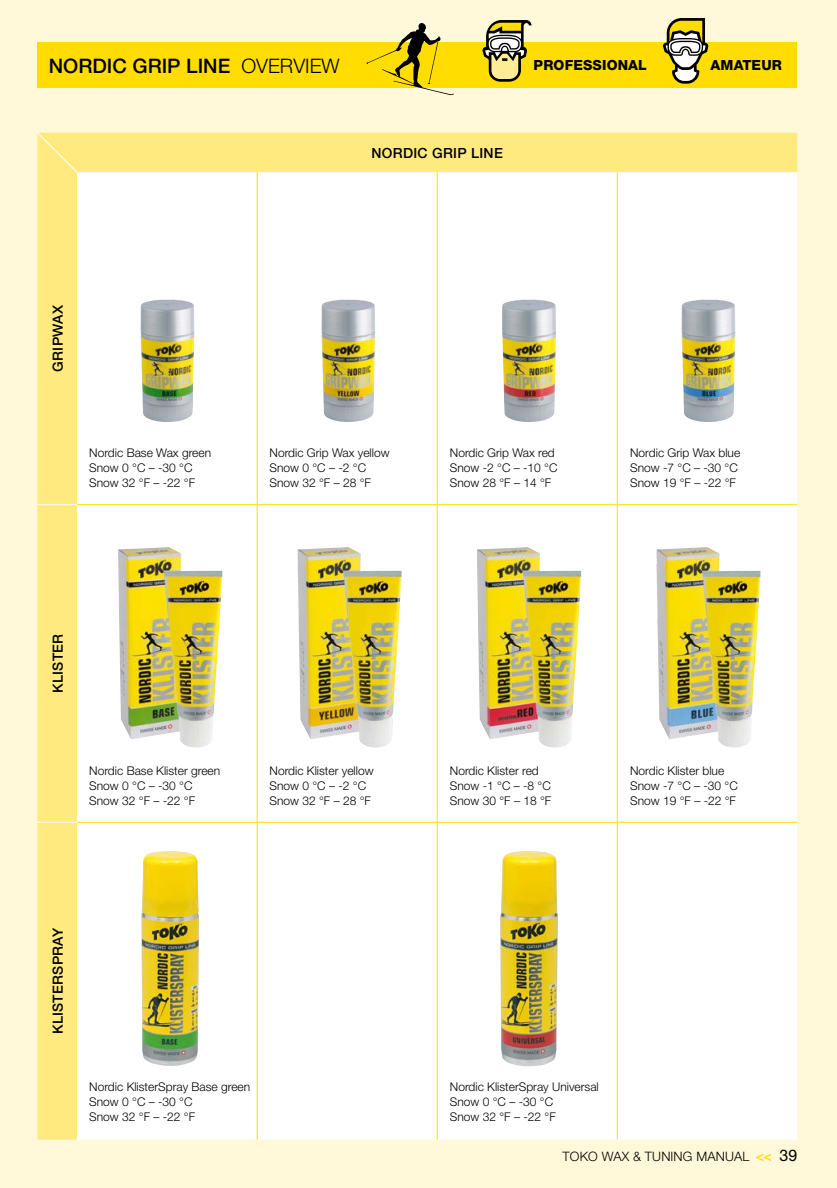
<style>
.page{position:relative;width:837px;height:1188px;background:#fff8d9}
.page>*{position:absolute;margin:0;border:0;box-sizing:border-box;transform-origin:0 0}
.t1{font:500 20px "Helvetica Neue LT";color:#000}
.t2{font:500 14px "Helvetica Neue LT";letter-spacing:.02em;color:#000}
.t3{font:800 14px "Helvetica Neue LT";letter-spacing:.01em;color:#000}
.t4{font:300 13px "Helvetica Neue LT";letter-spacing:.01em;color:#000}
.t5{font:300 12px/15px "Helvetica Neue LT";color:#000}
.s1{font-weight:300}
.s2{font-weight:500;font-size:14px;color:#fd0}
.s3{font-weight:400;font-size:16px}
</style>
<div class="page">
<div style="left:37px;top:42px;width:760px;height:46px;background:#fd0"></div>
<div style="left:37px;top:133px;width:760px;height:1006px;background:#ffea7f"></div>
<div style="left:77px;top:172px;width:720px;height:967px;background:#fff"></div>
<hr style="left:37px;top:821px;width:40px;height:1px;background:#fff">
<hr style="left:37px;top:504px;width:40px;height:1px;background:#fff">
<hr style="left:257px;top:172px;width:1px;height:332px;background:#fd0">
<hr style="left:437px;top:172px;width:1px;height:332px;background:#fd0">
<hr style="left:617px;top:172px;width:1px;height:332px;background:#fd0">
<hr style="left:77px;top:504px;width:180px;height:1px;background:#fd0">
<hr style="left:257px;top:505px;width:1px;height:316px;background:#fd0">
<hr style="left:257px;top:504px;width:180px;height:1px;background:#fd0">
<hr style="left:437px;top:505px;width:1px;height:316px;background:#fd0">
<hr style="left:437px;top:504px;width:180px;height:1px;background:#fd0">
<hr style="left:617px;top:505px;width:1px;height:316px;background:#fd0">
<hr style="left:617px;top:504px;width:180px;height:1px;background:#fd0">
<hr style="left:77px;top:821px;width:180px;height:1px;background:#fd0">
<hr style="left:257px;top:822px;width:1px;height:317px;background:#fd0">
<hr style="left:257px;top:821px;width:180px;height:1px;background:#fd0">
<hr style="left:437px;top:822px;width:1px;height:317px;background:#fd0">
<hr style="left:437px;top:821px;width:180px;height:1px;background:#fd0">
<hr style="left:617px;top:822px;width:1px;height:317px;background:#fd0">
<hr style="left:617px;top:821px;width:180px;height:1px;background:#fd0">
<svg style="left:37px;top:133px;width:40px;height:39px;background:#ffea84"></svg>
<img style="left:321px;top:299px;width:54px;height:123px">
<img style="left:297px;top:547px;width:105px;height:200px">
<img style="left:681px;top:299px;width:54px;height:123px">
<img style="left:656px;top:547px;width:104px;height:200px">
<img style="left:502px;top:299px;width:54px;height:123px">
<img style="left:477px;top:547px;width:104px;height:200px">
<img style="left:140px;top:299px;width:54px;height:123px">
<img style="left:118px;top:547px;width:104px;height:200px">
<img style="left:141px;top:851px;width:58px;height:215px">
<img style="left:500px;top:851px;width:58px;height:215px">
<svg style="left:482px;top:20px;width:49px;height:136px"></svg>
<svg style="left:663px;top:18px;width:45px;height:66px"></svg>
<svg style="left:367px;top:23px;width:87px;height:72px"></svg>
<h1 class="t1" style="left:49px;top:54px;width:292px">NORDIC GRIP LINE <span class="s1">OVERVIEW</span></h1>
<p class="t2" style="left:371px;top:145px;width:133px">NORDIC GRIP LINE</p>
<p class="t3" style="left:533px;top:56px;width:115px">PROFESSIONAL</p>
<p class="t3" style="left:710px;top:56px;width:73px">AMATEUR</p>
<p class="t2" style="left:49px;top:371px;width:68px;rotate:-90deg">GRIPWAX</p>
<p class="t5" style="left:89px;top:445px;width:123px">Nordic Base Wax green<br>Snow 0 °C – -30 °C<br>Snow 32 °F – -22 °F</p>
<p class="t5" style="left:270px;top:445px;width:122px">Nordic Grip Wax yellow<br>Snow 0 °C – -2 °C<br>Snow 32 °F – 28 °F</p>
<p class="t2" style="left:49px;top:693px;width:61px;rotate:-90deg">KLISTER</p>
<p class="t5" style="left:89px;top:763px;width:132px">Nordic Base Klister green<br>Snow 0 °C – -30 °C<br>Snow 32 °F – -22 °F</p>
<p class="t5" style="left:270px;top:763px;width:106px">Nordic Klister yellow<br>Snow 0 °C – -2 °C<br>Snow 32 °F – 28 °F</p>
<p class="t2" style="left:49px;top:1034px;width:108px;rotate:-90deg">KLISTERSPRAY</p>
<p class="t5" style="left:89px;top:1079px;width:162px">Nordic KlisterSpray Base green<br>Snow 0 °C – -30 °C<br>Snow 32 °F – -22 °F</p>
<p class="t5" style="left:450px;top:445px;width:109px">Nordic Grip Wax red<br>Snow -2 °C – -10 °C<br>Snow 28 °F – 14 °F</p>
<p class="t5" style="left:630px;top:445px;width:112px">Nordic Grip Wax blue<br>Snow -7 °C – -30 °C<br>Snow 19 °F – -22 °F</p>
<p class="t5" style="left:450px;top:763px;width:103px">Nordic Klister red<br>Snow -1 °C – -8 °C<br>Snow 30 °F – 18 °F</p>
<p class="t5" style="left:630px;top:763px;width:109px">Nordic Klister blue<br>Snow -7 °C – -30 °C<br>Snow 19 °F – -22 °F</p>
<p class="t5" style="left:450px;top:1079px;width:150px">Nordic KlisterSpray Universal<br>Snow 0 °C – -30 °C<br>Snow 32 °F – -22 °F</p>
<p class="t4" style="left:562px;top:1148px;width:236px">TOKO WAX &amp; TUNING MANUAL <span class="s2">&lt;&lt;</span> <span class="s3">39</span></p>
</div>
